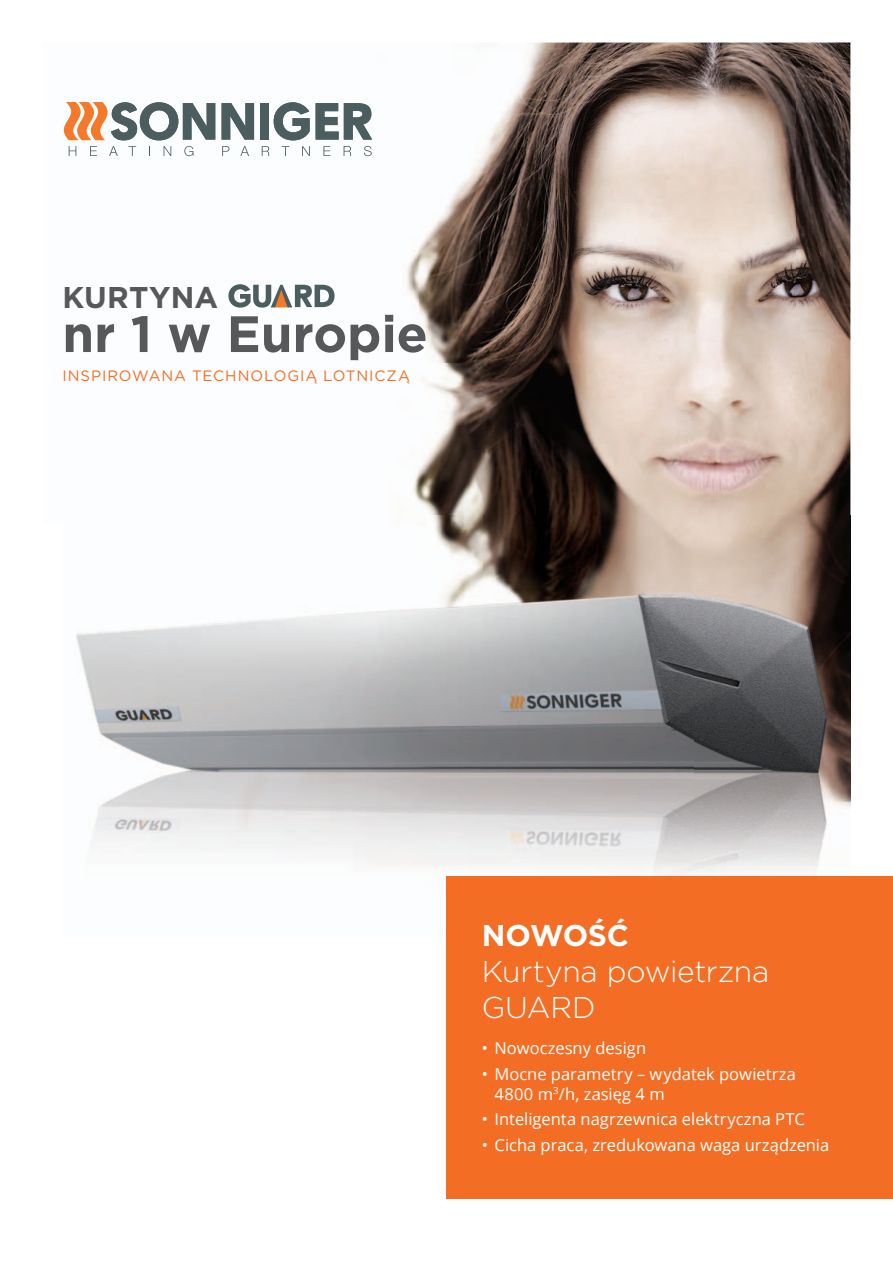
<style>
.page{position:relative;width:893px;height:1263px;background:#fff}
.page>*{position:absolute;margin:0;border:0;box-sizing:border-box;transform-origin:0 0}
.t1{font:700 51px "Gotham";color:#57585a}
.t2{font:300 30px/36px "Gotham";letter-spacing:-.005em;color:#fff}
.t3{font:700 30px "Gotham";color:#57585a}
.t4{font:700 30px "Gotham";letter-spacing:-.01em;color:#fff}
.t5{font:16.5px/19.8px "Open Sans";color:#fff}
.t6{font:15px "Gotham";letter-spacing:.06em;color:#f36e24}
</style>
<div class="page">
<img style="left:63px;top:43px;width:787px;height:472px">
<svg style="left:228px;top:284px;width:107px;height:24px"></svg>
<img style="left:76px;top:515px;width:775px;height:361px">
<div style="left:446px;top:876px;width:447px;height:322px;background:#f36e24"></div>
<svg style="left:69px;top:146px;width:7px;height:10px"></svg>
<svg style="left:90px;top:146px;width:7px;height:10px"></svg>
<svg style="left:109px;top:146px;width:9px;height:10px"></svg>
<svg style="left:128px;top:146px;width:8px;height:10px"></svg>
<svg style="left:164px;top:146px;width:7px;height:10px"></svg>
<svg style="left:184px;top:146px;width:9px;height:10px"></svg>
<svg style="left:222px;top:146px;width:7px;height:10px"></svg>
<svg style="left:240px;top:146px;width:9px;height:10px"></svg>
<svg style="left:262px;top:146px;width:7px;height:10px"></svg>
<svg style="left:282px;top:146px;width:7px;height:10px"></svg>
<svg style="left:302px;top:146px;width:8px;height:10px"></svg>
<svg style="left:323px;top:146px;width:7px;height:10px"></svg>
<svg style="left:344px;top:146px;width:7px;height:10px"></svg>
<svg style="left:364px;top:146px;width:8px;height:10px"></svg>
<svg style="left:64px;top:102px;width:151px;height:38px"></svg>
<svg style="left:222px;top:103px;width:32px;height:37px"></svg>
<div style="left:260px;top:103px;width:9px;height:37px;background:#4c5d60"></div>
<svg style="left:274px;top:102px;width:36px;height:38px"></svg>
<svg style="left:316px;top:103px;width:56px;height:37px"></svg>
<h2 class="t3" style="left:62px;top:285px;width:157px">KURTYNA</h2>
<h1 class="t1" style="left:62px;top:313px;width:367px">nr 1 w Europie</h1>
<p class="t6" style="left:62px;top:369px;width:349px">INSPIROWANA TECHNOLOGIĄ LOTNICZĄ</p>
<h2 class="t4" style="left:482px;top:923px;width:149px">NOWOŚĆ</h2>
<h2 class="t2" style="left:482px;top:956px;width:289px">Kurtyna powietrzna<br>GUARD</h2>
<p class="t5" style="left:482px;top:1038px;width:166px">• Nowoczesny design</p>
<p class="t5" style="left:494px;top:1063px;width:303px;text-indent:-13px">• Mocne parametry – wydatek powietrza<br>4800 m<sup>3</sup>/h, zasięg 4 m</p>
<p class="t5" style="left:482px;top:1109px;width:325px">• Inteligenta nagrzewnica elektryczna PTC</p>
<p class="t5" style="left:482px;top:1134px;width:349px">• Cicha praca, zredukowana waga urządzenia</p>
</div>
